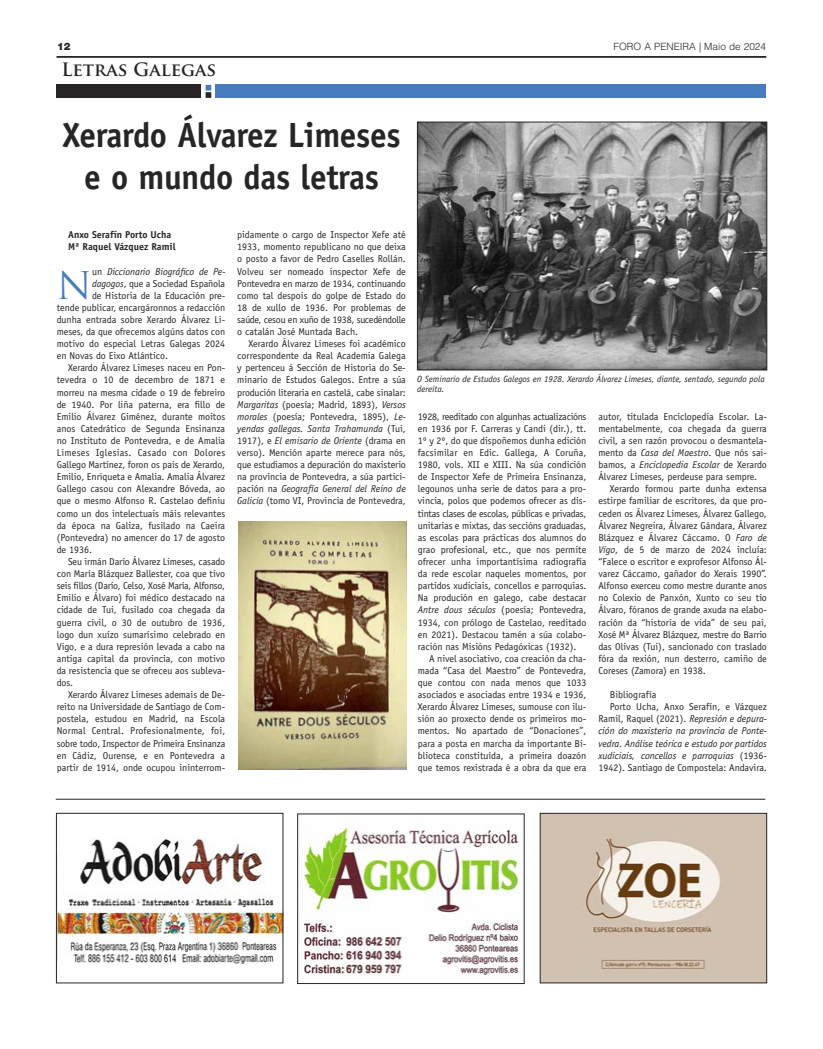
<style>
.page{position:relative;width:823px;height:1049px;background:#fff}
.page>*{position:absolute;margin:0;border:0;box-sizing:border-box;transform-origin:0 0}
.t1{font:37.2px "Trajan Pro";color:#487cbe}
.t2{font:700 35px/42px "Officina Sans Std";letter-spacing:-.01em;color:#272526;text-align:center;scale:.95 1}
.t3{font:700 18px "Trajan Pro";color:#272526}
.t4{font:10px/12.1px "Officina Sans Std";color:#272526;text-align:justify}
.t5{font:italic 10px/12.1px "Officina Sans Std";color:#272526;text-align:justify}
.t6{font:700 10px "Officina Sans Std";color:#272526}
.t7{font:300 10px "Helvetica LT Std";color:#272526}
.t8{font:900 10px "Helvetica Neue LT";color:#272526}
.t9{font:italic 9px/10.8px "Officina Sans Std";color:#272526}
.s1{font-style:normal}
.s2{font-style:italic}
</style>
<div class="page">
<div style="left:57px;top:85px;width:144px;height:13px;background:#272526"></div>
<div style="left:215px;top:85px;width:550px;height:13px;background:#487cbe"></div>
<svg style="left:205px;top:85px;width:6px;height:13px"></svg>
<hr style="left:56px;top:57px;width:710px;height:1px;background:#272526">
<hr style="left:57px;top:56px;width:708px;height:1px;background:#272526">
<hr style="left:56px;top:799px;width:708px;height:1px;background:#272526">
<img style="left:58px;top:837px;width:223px;height:128px">
<div style="left:56px;top:813px;width:227px;height:170px;border:1px solid #272526"></div>
<img style="left:303px;top:825px;width:218px;height:151px">
<div style="left:297px;top:814px;width:227px;height:170px;border:1px solid #272526"></div>
<img style="left:419px;top:124px;width:345px;height:244px">
<div style="left:417px;top:122px;width:349px;height:248px;border:1px solid #272526"></div>
<img style="left:238px;top:521px;width:168px;height:248px">
<img style="left:541px;top:815px;width:223px;height:166px">
<div style="left:539px;top:813px;width:227px;height:170px;border:1px solid #272526"></div>
<p class="t8" style="left:57px;top:42px;width:15px">12</p>
<p class="t7" style="left:613px;top:41px;width:154px">FORO A PENEIRA | Maio de 2024</p>
<p class="t3" style="left:62px;top:59px;width:156px">Letras Galegas</p>
<p class="t2" style="left:62px;top:117px;width:357px">Xerardo Álvarez Limeses e o mundo das letras</p>
<p class="t6" style="left:68px;top:231px;width:105px">Anxo Serafín Porto Ucha</p>
<p class="t6" style="left:68px;top:243px;width:109px">Mª Raquel Vázquez Ramil</p>
<p class="t1" style="left:57px;top:264px;width:37px">N</p>
<p class="t5" style="left:92px;top:266px;width:135px"><span class="s1">un</span> Diccionario Biográfico de Pe-</p>
<p class="t4" style="left:92px;top:278px;width:135px"><span class="s2">dagogos</span>, que a Sociedad Española</p>
<p class="t4" style="left:92px;top:290px;width:135px">de Historia de la Educación pre-</p>
<p class="t4" style="left:57px;top:302px;width:170px">tende publicar, encargáronnos a redacción</p>
<p class="t4" style="left:57px;top:314px;width:170px">dunha entrada sobre Xerardo Álvarez Li-</p>
<p class="t4" style="left:57px;top:326px;width:170px">meses, da que ofrecemos algúns datos con</p>
<p class="t4" style="left:57px;top:338px;width:170px">motivo do especial Letras Galegas 2024</p>
<p class="t4" style="left:57px;top:351px;width:113px">en Novas do Eixo Atlántico.</p>
<p class="t4" style="left:57px;top:363px;width:170px;text-indent:11px">Xerardo Álvarez Limeses naceu en Pon&shy;tevedra o 10 de decembro de 1871 e morreu na mesma cidade o 19 de febreiro de 1940. Por liña paterna, era fillo de Emilio Álvarez Giménez, durante moitos anos Catedrático de Segunda Ensinanza no Instituto de Pontevedra, e de Amalia Limeses Iglesias. Casado con Dolores Gallego Martínez, foron os pais de Xerardo, Emilio, Enriqueta e Amalia. Amalia Álvarez Gallego casou con Alexandre Bóveda, ao que o mesmo Alfonso R. Castelao definiu como un dos intelectuais máis relevantes da época na Galiza, fusilado na Caeira (Pontevedra) no amencer do 17 de agosto de 1936.</p>
<p class="t4" style="left:57px;top:556px;width:170px;text-indent:11px">Seu irmán Darío Álvarez Limeses, casado con María Blázquez Ballester, coa que tivo seis fillos (Darío, Celso, Xosé María, Alfonso, Emilio e Álvaro) foi médico destacado na cidade de Tui, fusilado coa chegada da guerra civil, o 30 de outubro de 1936, logo dun xuízo sumarísimo celebrado en Vigo, e a dura represión levada a cabo na antiga capital da provincia, con motivo da resistencia que se ofreceu aos subleva&shy;dos.</p>
<p class="t4" style="left:57px;top:689px;width:170px;text-indent:11px">Xerardo Álvarez Limeses ademais de De&shy;reito na Universidade de Santiago de Com&shy;postela, estudou en Madrid, na Escola Normal Central. Profesionalmente, foi, sobre todo, Inspector de Primeira Ensinanza en Cádiz, Ourense, e en Pontevedra a partir de 1914, onde ocupou ininterrom-</p>
<p class="t4" style="left:237px;top:230px;width:170px">pidamente o cargo de Inspector Xefe até 1933, momento republicano no que deixa o posto a favor de Pedro Caselles Rollán.<br>Volveu ser nomeado inspector Xefe de Pontevedra en marzo de 1934, continuando como tal despois do golpe de Estado do 18 de xullo de 1936. Por problemas de saúde, cesou en xuño de 1938, sucedéndolle o catalán José Muntada Bach.</p>
<p class="t4" style="left:237px;top:338px;width:170px;text-indent:11px">Xerardo Álvarez Limeses foi académico correspondente da Real Academia Galega y pertenceu á Sección de Historia do Se&shy;minario de Estudos Galegos. Entre a súa produción literaria en castelá, cabe sinalar:<br><span class="s2">Margaritas</span> (poesía; Madrid, 1893), <span class="s2">Versos morales</span> (poesía; Pontevedra, 1895), <span class="s2">Le&shy;yendas gallegas. Santa Trahamunda</span> (Tui, 1917), e <span class="s2">El emisario de Oriente</span> (drama en verso). Mención aparte merece para nós, que estudiamos a depuración do maxisterio na provincia de Pontevedra, a súa partici&shy;pación na <span class="s2">Geografía General del Reino de Galicia</span> (tomo VI, Provincia de Pontevedra,</p>
<p class="t9" style="left:417px;top:374px;width:349px">O Seminario de Estudos Galegos en 1928. Xerardo Álvarez Limeses, diante, sentado, segundo pola dereita.</p>
<p class="t4" style="left:417px;top:411px;width:170px">1928, reeditado con algunhas actualizacións en 1936 por F. Carreras y Candi (dir.), tt.<br>1º y 2º, do que dispoñemos dunha edición facsimilar en Edic. Gallega, A Coruña, 1980, vols. XII e XIII. Na súa condición de Inspector Xefe de Primeira Ensinanza, legounos unha serie de datos para a pro&shy;vincia, polos que podemos ofrecer as dis&shy;tintas clases de escolas, públicas e privadas, unitarias e mixtas, das seccións graduadas, as escolas para prácticas dos alumnos do grao profesional, etc., que nos permite ofrecer unha importantísima radiografía da rede escolar naqueles momentos, por partidos xudiciais, concellos e parroquias.<br>Na produción en galego, cabe destacar <span class="s2">Antre dous séculos</span> (poesía; Pontevedra, 1934, con prólogo de Castelao, reeditado en 2021). Destacou tamén a súa colabo&shy;ración nas Misións Pedagóxicas (1932).</p>
<p class="t4" style="left:417px;top:653px;width:170px;text-indent:11px">A nivel asociativo, coa creación da cha&shy;mada “Casa del Maestro” de Pontevedra, que contou con nada menos que 1033 asociados e asociadas entre 1934 e 1936, Xerardo Álvarez Limeses, sumouse con ilu&shy;sión ao proxecto dende os primeiros mo&shy;mentos. No apartado de “Donaciones”, para a posta en marcha da importante Bi&shy;blioteca constituída, a primeira doazón que temos rexistrada é a obra da que era</p>
<p class="t4" style="left:598px;top:411px;width:170px">autor, titulada Enciclopedia Escolar. La&shy;mentabelmente, coa chegada da guerra civil, a sen razón provocou o desmantela&shy;mento da <span class="s2">Casa del Maestro</span>. Que nós sai&shy;bamos, a <span class="s2">Enciclopedia Escolar</span> de Xerardo Álvarez Limeses, perdeuse para sempre.</p>
<p class="t4" style="left:598px;top:484px;width:170px;text-indent:11px">Xerardo formou parte dunha extensa estirpe familiar de escritores, da que pro&shy;ceden os Álvarez Limeses, Álvarez Gallego, Álvarez Negreira, Álvarez Gándara, Álvarez Blázquez e Álvarez Cáccamo. O <span class="s2">Faro de Vigo</span>, de 5 de marzo de 2024 incluía: “Falece o escritor e exprofesor Alfonso Ál&shy;varez Cáccamo, gañador do Xerais 1990”.<br>Alfonso exerceu como mestre durante anos no Colexio de Panxón, Xunto co seu tío Álvaro, fóranos de grande axuda na elabo&shy;ración da “historia de vida” de seu pai, Xosé Mª Álvarez Blázquez, mestre do Barrio das Olivas (Tui), sancionado con traslado fóra da rexión, nun desterro, camiño de Coreses (Zamora) en 1938.</p>
<p class="t4" style="left:609px;top:689px;width:48px">Bibliografía</p>
<p class="t5" style="left:598px;top:701px;width:170px;text-indent:11px"><span class="s1">Porto Ucha, Anxo Serafín, e Vázquez Ramil, Raquel (2021).</span> Represión e depura&shy;ción do maxisterio na provincia de Ponte&shy;vedra. Análise teórica e estudo por partidos xudiciais, concellos e parroquias <span class="s1">(1936- 1942). Santiago de Compostela: Andavira.</span></p>
</div>
